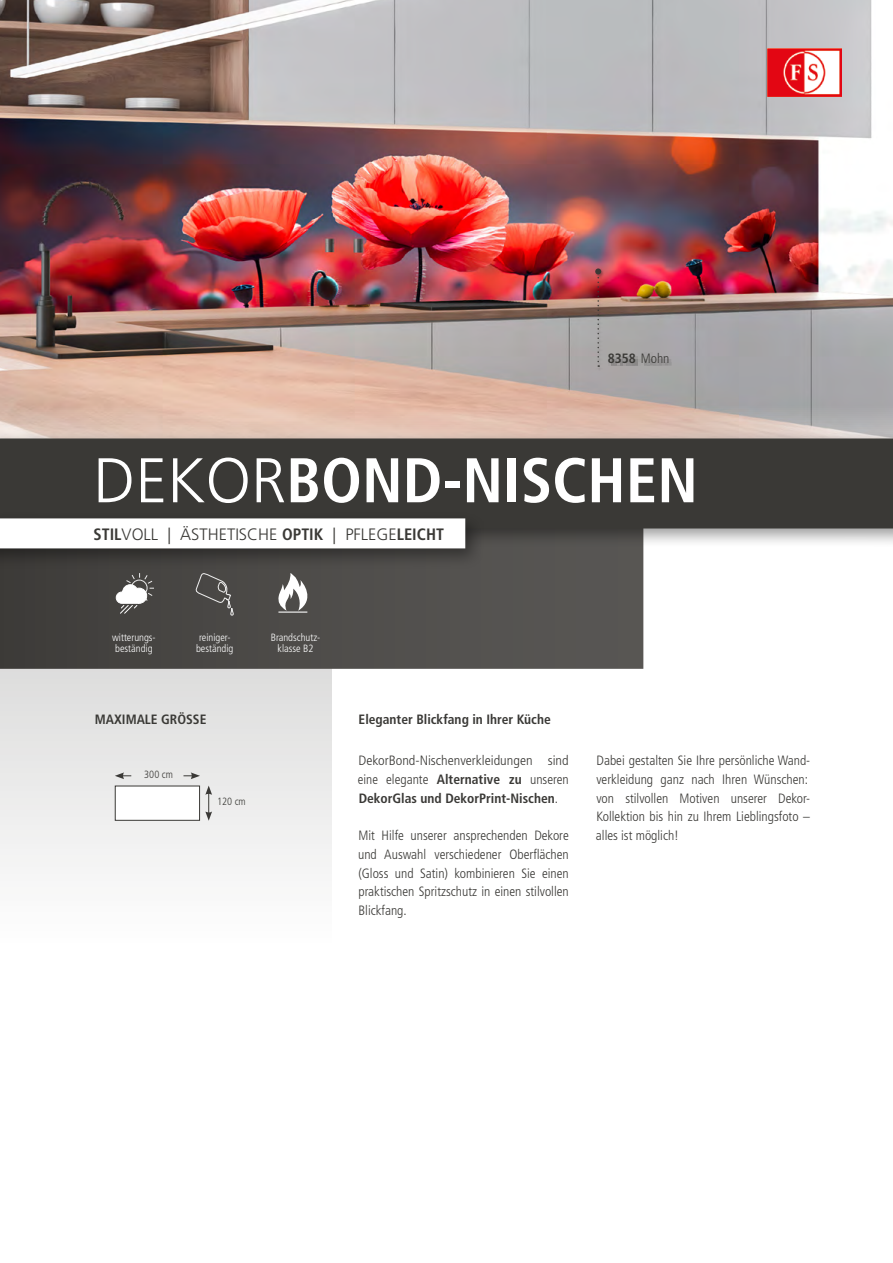
<style>
.page{position:relative;width:893px;height:1263px;background:#fff}
.page>*{position:absolute;margin:0;border:0;box-sizing:border-box;transform-origin:0 0}
.t1{font:700 condensed 63px "Frutiger LT Std";color:#fff}
.t2{font:300 16.5px "Frutiger LT Pro";color:#3a3936}
.t3{font:300 condensed 13.5px/18.8px "Frutiger LT Std";color:#3a3936;text-align:justify}
.t4{font:300 condensed 13.5px/18.8px "Frutiger LT Std";color:#3a3936;text-align:justify;scale:1.05 1}
.t5{font:700 condensed 13.5px "Frutiger LT Std";color:#3a3936}
.t6{font:300 condensed 10.5px/11.2px "Frutiger LT Std";color:#fff}
.t7{font:300 condensed 10.5px "Frutiger LT Std";color:#3a3936}
.s1{font-weight:300}
.s2{font-family:"Frutiger LT Pro";font-weight:300;font-stretch:normal}
.s3{font-family:"Frutiger LT Std";font-weight:700;font-stretch:condensed}
.s4{font-weight:700}
</style>
<div class="page">
<img style="left:0;top:0;width:893px;height:430px">
<svg style="left:0;top:669px;width:332px;height:198px;fill:#e8e8e8"></svg>
<div style="left:115px;top:785px;width:85px;height:36px;background:#fff;border:1px solid #3a3936"></div>
<svg style="left:115px;top:772px;width:16px;height:7px"></svg>
<svg style="left:183px;top:772px;width:17px;height:7px"></svg>
<svg style="left:205px;top:785px;width:7px;height:36px"></svg>
<div style="left:608px;top:352px;width:64px;height:14px;background:#000;opacity:.3"></div>
<div style="left:595px;top:268px;width:10px;height:102px;background:#000;opacity:.3"></div>
<svg style="left:595px;top:268px;width:6px;height:99px"></svg>
<div style="left:0;top:519px;width:643px;height:150px;background:linear-gradient(to right,#3f3d3b,#5b5957)"></div>
<svg style="left:116px;top:573px;width:38px;height:41px"></svg>
<svg style="left:196px;top:573px;width:38px;height:43px;background:#595755"></svg>
<svg style="left:278px;top:573px;width:38px;height:38px"></svg>
<hr style="left:278px;top:611px;width:29px;height:2px;background:#fff">
<div style="left:0;top:430px;width:893px;height:118px;background:#000;opacity:.4"></div>
<div style="left:0;top:438px;width:893px;height:90px;background:#3a3936"></div>
<div style="left:0;top:510px;width:486px;height:59px;background:#000;opacity:.4"></div>
<div style="left:0;top:518px;width:465px;height:30px;background:#fff"></div>
<img style="left:767px;top:48px;width:75px;height:49px">
<p class="t5" style="left:608px;top:350px;width:63px">8358 <span class="s1">Mohn</span></p>
<h1 class="t1" style="left:94px;top:443px;width:606px"><span class="s2">DEKOR</span>BOND-NISCHEN</h1>
<p class="t2" style="left:94px;top:524px;width:352px"><span class="s3">STIL</span>VOLL | ÄSTHETISCHE <span class="s3">OPTIK</span> | PFLEGE<span class="s3">LEICHT</span></p>
<p class="t6" style="left:112px;top:631px;width:45px">witterungs&shy;beständig</p>
<p class="t6" style="left:196px;top:631px;width:39px">reiniger&shy;beständig</p>
<p class="t6" style="left:271px;top:631px;width:51px;text-align:center">Brandschutz&shy;klasse B2</p>
<p class="t5" style="left:95px;top:711px;width:113px">MAXIMALE GRÖSSE</p>
<p class="t5" style="left:359px;top:711px;width:194px">Eleganter Blickfang in Ihrer Küche</p>
<p class="t7" style="left:144px;top:768px;width:30px">300 cm</p>
<p class="t7" style="left:217px;top:795px;width:30px">120 cm</p>
<p class="t4" style="left:358px;top:751px;width:202px">DekorBond-Nischenverkleidungen sind eine elegante <span class="s4">Alternative zu</span> unseren <span class="s4">DekorGlas und DekorPrint-Nischen</span>.</p>
<p class="t3" style="left:358px;top:826px;width:212px">Mit Hilfe unserer ansprechenden Dekore und Auswahl verschiedener Oberflächen (Gloss und Satin) kombinieren Sie einen praktischen Spritzschutz in einen stilvollen Blickfang.</p>
<p class="t3" style="left:596px;top:751px;width:216px;text-align:left">Dabei gestalten Sie Ihre persönliche Wand&shy;verkleidung ganz nach Ihren Wünschen: von stilvollen Motiven unserer Dekor-Kollektion bis hin zu Ihrem Lieblingsfoto – alles ist möglich!</p>
</div>
